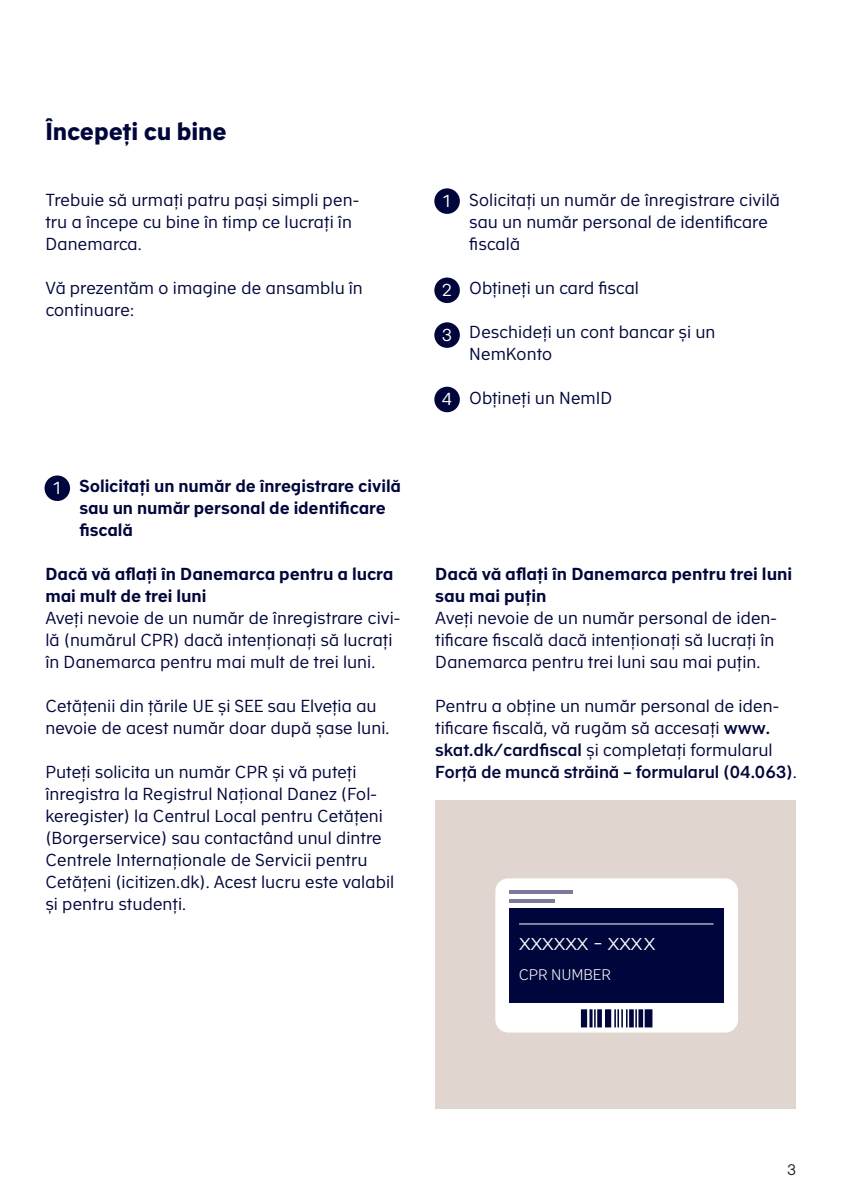
<style>
.page{position:relative;width:842px;height:1191px;background:#fff}
.page>*{position:absolute;margin:0;border:0;box-sizing:border-box;transform-origin:0 0}
.Overskrift_12_14{font:800 24px "Academy Sans";letter-spacing:-.005em;color:#00063b}
.t1{font:300 22.8px "Academy Sans";color:#fff}
.Brød_8_5_11{font:17px/22px "Academy Sans";letter-spacing:-.005em;color:#00063b}
.Mellemrubrik_8_5_11{font:700 17px/22px "Academy Sans";letter-spacing:-.005em;color:#00063b}
.t2{font:17px "Academy Sans";color:#fff}
.Overskrift_12_14-2{font:300 15px "Academy Sans";color:#fff}
.t3{font:15px "Academy Sans";color:#231f20}
.s1{font-weight:600}
</style>
<div class="page">
<div style="left:435px;top:800px;width:361px;height:308px;background:#e0d6cf"></div>
<div style="left:45px;top:475px;width:25px;height:26px;background:#00063b;border-radius:50%"></div>
<div style="left:434px;top:188px;width:26px;height:26px;background:#00063b;border-radius:50%"></div>
<div style="left:434px;top:277px;width:26px;height:26px;background:#00063b;border-radius:50%"></div>
<div style="left:434px;top:322px;width:26px;height:26px;background:#00063b;border-radius:50%"></div>
<div style="left:434px;top:387px;width:26px;height:25px;background:#00063b;border-radius:50%"></div>
<div style="left:495px;top:878px;width:243px;height:154px;background:#fff;border-radius:13px"></div>
<div style="left:509px;top:908px;width:215px;height:94px;background:#00063b"></div>
<svg style="left:509px;top:899px;width:46px;height:3px"></svg>
<hr style="left:509px;top:890px;width:64px;height:4px;background:#78799b">
<hr style="left:519px;top:923px;width:194px;height:1px;background:#fff">
<svg style="left:581px;top:1009px;width:71px;height:18px"></svg>
<p class="Overskrift_12_14" style="left:45px;top:114px;width:183px">Începeți cu bine</p>
<p class="Brød_8_5_11" style="left:45px;top:188px;width:315px">Trebuie să urmați patru pași simpli pen&shy;tru a începe cu bine în timp ce lucrați în<br>Danemarca.</p>
<p class="Brød_8_5_11" style="left:45px;top:276px;width:319px">Vă prezentăm o imagine de ansamblu în continuare:</p>
<p class="t2" style="left:52px;top:476px;width:12px">1</p>
<p class="Mellemrubrik_8_5_11" style="left:79px;top:474px;width:323px">Solicitați un număr de înregistrare civilă sau un număr personal de identificare fiscală</p>
<p class="Mellemrubrik_8_5_11" style="left:45px;top:562px;width:350px">Dacă vă aflați în Danemarca pentru a lucra mai mult de trei luni</p>
<p class="Brød_8_5_11" style="left:45px;top:606px;width:356px">Aveți nevoie de un număr de înregistrare civi&shy;lă (numărul CPR) dacă intenționați să lucrați în Danemarca pentru mai mult de trei luni.</p>
<p class="Brød_8_5_11" style="left:45px;top:694px;width:346px">Cetățenii din ţările UE şi SEE sau Elveția au nevoie de acest număr doar după șase luni.</p>
<p class="Brød_8_5_11" style="left:45px;top:760px;width:350px">Puteți solicita un număr CPR și vă puteți înregistra la Registrul Național Danez (Fol&shy;keregister) la Centrul Local pentru Cetățeni (Borgerservice) sau contactând unul dintre Centrele Internaționale de Servicii pentru Cetățeni (icitizen.dk). Acest lucru este valabil şi pentru studenți.</p>
<p class="t2" style="left:442px;top:189px;width:12px">1</p>
<p class="t2" style="left:442px;top:278px;width:12px">2</p>
<p class="t2" style="left:442px;top:323px;width:12px">3</p>
<p class="t2" style="left:442px;top:387px;width:12px">4</p>
<p class="Brød_8_5_11" style="left:469px;top:188px;width:312px">Solicitați un număr de înregistrare civilă sau un număr personal de identificare fiscală</p>
<p class="Brød_8_5_11" style="left:469px;top:276px;width:171px">Obțineți un card fiscal</p>
<p class="Brød_8_5_11" style="left:469px;top:320px;width:248px">Deschideți un cont bancar și un<br>NemKonto</p>
<p class="Brød_8_5_11" style="left:469px;top:386px;width:145px">Obțineți un NemID</p>
<p class="Mellemrubrik_8_5_11" style="left:435px;top:562px;width:359px">Dacă vă aflați în Danemarca pentru trei luni sau mai puțin</p>
<p class="Brød_8_5_11" style="left:435px;top:606px;width:343px">Aveți nevoie de un număr personal de iden&shy;tificare fiscală dacă intenționați să lucrați în<br>Danemarca pentru trei luni sau mai puţin.</p>
<p class="Brød_8_5_11" style="left:435px;top:694px;width:363px">Pentru a obține un număr personal de iden&shy;tificare fiscală, vă rugăm să accesați <span class="s1">www. skat.dk/cardfiscal</span> și completați formularul <span class="s1">Forță de muncă străină – formularul (04.063)</span>.</p>
<h2 class="t1" style="left:519px;top:925px;width:138px">xxxxxx - xxxx</h2>
<p class="Overskrift_12_14-2" style="left:519px;top:963px;width:94px">CPR NUMBER</p>
<p class="t3" style="left:787px;top:1158px;width:11px">3</p>
</div>
